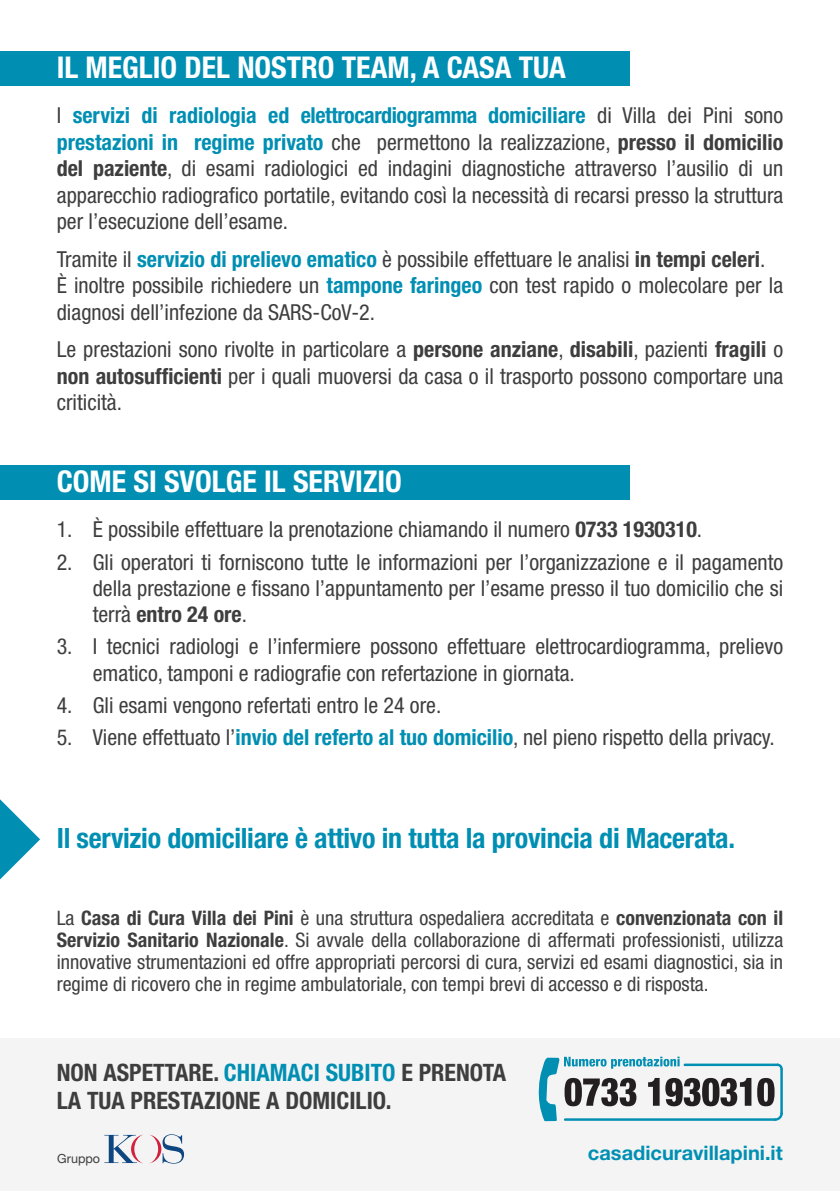
<style>
.page{position:relative;width:840px;height:1191px;background:#fff}
.page>*{position:absolute;margin:0;border:0;box-sizing:border-box;transform-origin:0 0}
.t1{font:700 condensed 30px "Helvetica Neue LT Std";color:#fff}
.t2{font:700 condensed 28px "Helvetica Neue LT Std";letter-spacing:-.01em;color:#008fb3}
.t3{font:700 condensed 24px/28.8px "Helvetica Neue LT Std";color:#3e3e3f}
.t4{font:condensed 22px/26.4px "Helvetica Neue LT Std";color:#3e3e3f;text-align:justify}
.t5{font:condensed 20px/22px "Helvetica Neue LT Std";color:#3e3e3f;text-align:justify}
.t6{font:700 20px "Helvetica Neue LT Std";color:#008fb3}
.t7{font:12.6px "Helvetica Neue LT Std";color:#3e3e3f}
.s1{font-weight:700;color:#008fb3}
.s2{font-weight:700}
.s3{color:#008fb3}
</style>
<div class="page">
<div style="left:0;top:465px;width:629px;height:34px;background:#008fb3"></div>
<div style="left:0;top:51px;width:629px;height:34px;background:#008fb3"></div>
<svg style="left:0;top:799px;width:40px;height:80px"></svg>
<div style="left:0;top:1037px;width:839px;height:154px;background:#f4f4f4"></div>
<svg style="left:538px;top:1056px;width:244px;height:65px"></svg>
<svg style="left:104px;top:1134px;width:39px;height:29px"></svg>
<svg style="left:150px;top:1134px;width:34px;height:29px"></svg>
<h1 class="t1" style="left:57px;top:49px;width:510px">IL MEGLIO DEL NOSTRO TEAM, A CASA TUA</h1>
<p class="t4" style="left:57px;top:102px;width:727px">I <span class="s1">servizi di radiologia ed elettrocardiogramma domiciliare</span> di Villa dei Pini sono <span class="s1">prestazioni in regime privato</span> che permettono la realizzazione, <span class="s2">presso il domicilio del paziente</span>, di esami radiologici ed indagini diagnostiche attraverso l’ausilio di un apparecchio radiografico portatile, evitando così la necessità di recarsi presso la struttura per l’esecuzione dell’esame.</p>
<p class="t4" style="left:57px;top:246px;width:727px;text-align:left">Tramite il <span class="s1">servizio di prelievo ematico</span> è possibile effettuare le analisi <span class="s2">in tempi celeri</span>.<br>È inoltre possibile richiedere un <span class="s1">tampone faringeo</span> con test rapido o molecolare per la diagnosi dell’infezione da SARS-CoV-2.</p>
<p class="t4" style="left:57px;top:336px;width:727px">Le prestazioni sono rivolte in particolare a <span class="s2">persone anziane</span>, <span class="s2">disabili</span>, pazienti <span class="s2">fragili</span> o <span class="s2">non autosufficienti</span> per i quali muoversi da casa o il trasporto possono comportare una criticità.</p>
<h1 class="t1" style="left:57px;top:463px;width:346px">COME SI SVOLGE IL SERVIZIO</h1>
<p class="t4" style="left:57px;top:516px;width:646px">1. È possibile effettuare la prenotazione chiamando il numero <span class="s2">0733 1930310</span>.</p>
<p class="t4" style="left:93px;top:548px;width:691px;text-indent:-36px">2. Gli operatori ti forniscono tutte le informazioni per l’organizzazione e il pagamento della prestazione e fissano l’appuntamento per l’esame presso il tuo domicilio che si terrà <span class="s2">entro 24 ore</span>.</p>
<p class="t4" style="left:93px;top:633px;width:691px;text-indent:-36px">3. I tecnici radiologi e l’infermiere possono effettuare elettrocardiogramma, prelievo ematico, tamponi e radiografie con refertazione in giornata.</p>
<p class="t4" style="left:57px;top:692px;width:386px">4. Gli esami vengono refertati entro le 24 ore.</p>
<p class="t4" style="left:57px;top:724px;width:719px">5. Viene effettuato l’<span class="s1">invio del referto al tuo domicilio</span>, nel pieno rispetto della privacy.</p>
<p class="t2" style="left:57px;top:821px;width:679px">Il servizio domiciliare è attivo in tutta la provincia di Macerata.</p>
<p class="t5" style="left:57px;top:906px;width:727px">La <span class="s2">Casa di Cura Villa dei Pini</span> è una struttura ospedaliera accreditata e <span class="s2">convenzionata con il Servizio Sanitario Nazionale</span>. Si avvale della collaborazione di affermati professionisti, utilizza innovative strumentazioni ed offre appropriati percorsi di cura, servizi ed esami diagnostici, sia in regime di ricovero che in regime ambulatoriale, con tempi brevi di accesso e di risposta.</p>
<p class="t3" style="left:57px;top:1057px;width:451px">NON ASPETTARE. <span class="s3">CHIAMACI SUBITO</span> E PRENOTA<br>LA TUA PRESTAZIONE A DOMICILIO.</p>
<p class="t7" style="left:57px;top:1150px;width:44px">Gruppo</p>
<p class="t6" style="left:587px;top:1140px;width:196px">casadicuravillapini.it</p>
</div>
